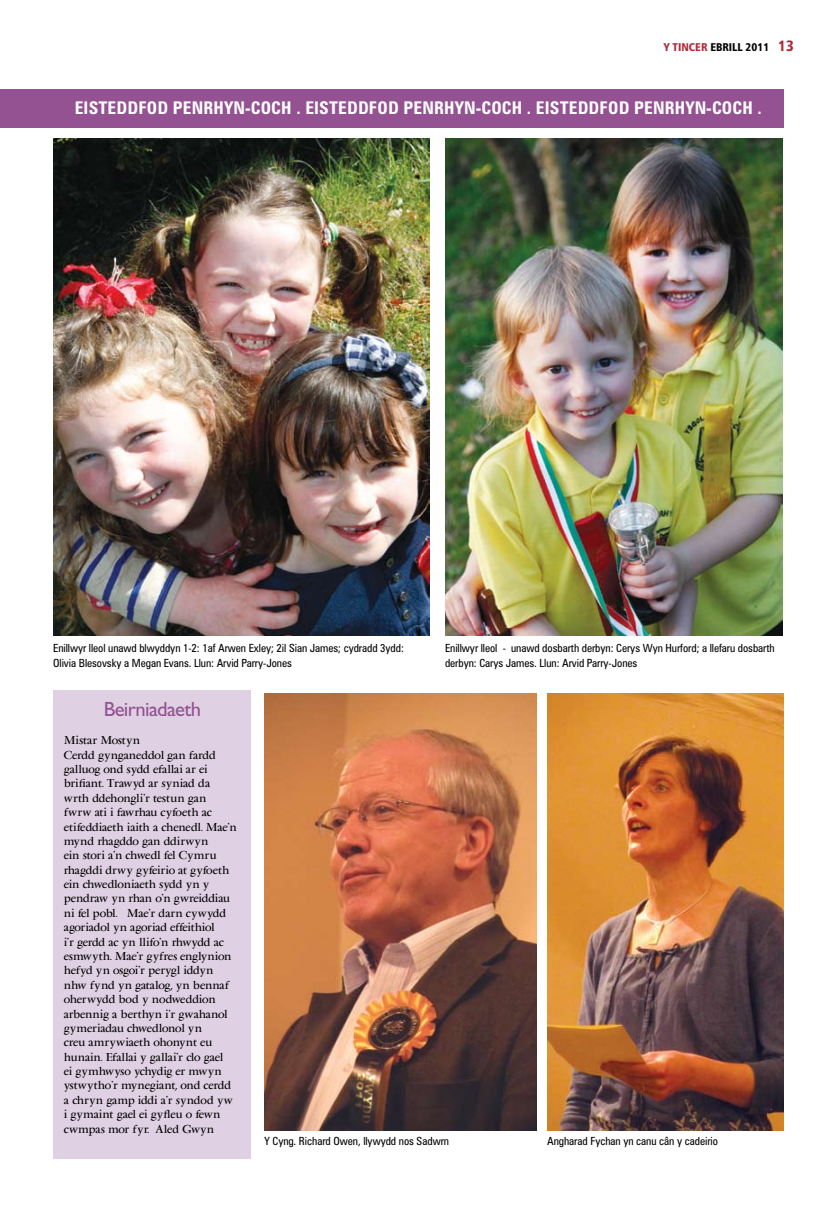
<style>
.page{position:relative;width:826px;height:1205px;background:#fff}
.page>*{position:absolute;margin:0;border:0;box-sizing:border-box;transform-origin:0 0}
.t1{font:20.62px "AZ Sans Roman";letter-spacing:-.03em;color:#945292}
.t2{font:700 condensed 17.5px "Zurich BT";letter-spacing:.01em;color:#fff}
.t3{font:condensed 11.25px/14.4px "Zurich BT";letter-spacing:-.005em;color:#000}
.t4{font:11.25px "Humanist 777 BT Black Condensed B";color:#000}
.t5{font:11px/14.4px "Vendome ICG";letter-spacing:-.025em;color:#000}
.s1{color:#a92b3a}
.s2{font-size:15px;color:#a92b3a}
</style>
<div class="page">
<div style="left:0;top:89px;width:626px;height:39px;background:#945292"></div>
<img style="left:446px;top:139px;width:336px;height:496px">
<img style="left:53px;top:139px;width:376px;height:496px">
<div style="left:53px;top:89px;width:730px;height:39px;background:#945292"></div>
<div style="left:53px;top:691px;width:197px;height:468px;background:#dfd1e3"></div>
<img style="left:264px;top:693px;width:272px;height:437px">
<img style="left:547px;top:693px;width:236px;height:437px">
<p class="t4" style="left:663px;top:40px;width:132px"><span class="s1">Y TINCER</span> EBRILL 2011 <span class="s2">13</span></p>
<h2 class="t2" style="left:75px;top:97px;width:688px">EISTEDDFOD PENRHYN-COCH . EISTEDDFOD PENRHYN-COCH . EISTEDDFOD PENRHYN-COCH .</h2>
<p class="t3" style="left:53px;top:641px;width:352px">Enillwyr lleol unawd blwyddyn 1-2: 1af Arwen Exley; 2il Sian James; cydradd 3ydd:<br>Olivia Blesovsky a Megan Evans. Llun: Arvid Parry-Jones</p>
<p class="t3" style="left:445px;top:641px;width:331px">Enillwyr lleol - unawd dosbarth derbyn: Cerys Wyn Hurford; a llefaru dosbarth derbyn: Carys James. Llun: Arvid Parry-Jones</p>
<h1 class="t1" style="left:104px;top:697px;width:99px">Beirniadaeth</h1>
<p class="t5" style="left:64px;top:733px;width:175px">Mistar Mostyn<br>Cerdd gynganeddol gan fardd galluog ond sydd efallai ar ei brifiant. Trawyd ar syniad da wrth ddehongli’r testun gan fwrw ati i fawrhau cyfoeth ac etifeddiaeth iaith a chenedl. Mae’n mynd rhagddo gan ddirwyn<br>ein stori a’n chwedl fel Cymru rhagddi drwy gyfeirio at gyfoeth ein chwedloniaeth sydd yn y pendraw yn rhan o’n gwreiddiau ni fel pobl. Mae’r darn cywydd agoriadol yn agoriad effeithiol<br>i’r gerdd ac yn llifo’n rhwydd ac esmwyth. Mae’r gyfres englynion hefyd yn osgoi’r perygl iddyn nhw fynd yn gatalog, yn bennaf oherwydd bod y nodweddion arbennig a berthyn i’r gwahanol gymeriadau chwedlonol yn<br>creu amrywiaeth ohonynt eu hunain. Efallai y gallai’r clo gael<br>ei gymhwyso ychydig er mwyn ystwytho’r mynegiant, ond cerdd a chryn gamp iddi a’r syndod yw i gymaint gael ei gyfleu o fewn cwmpas mor fyr. Aled Gwyn</p>
<p class="t3" style="left:264px;top:1134px;width:186px">Y Cyng. Richard Owen, llywydd nos Sadwrn</p>
<p class="t3" style="left:547px;top:1134px;width:172px">Angharad Fychan yn canu cân y cadeirio</p>
</div>
